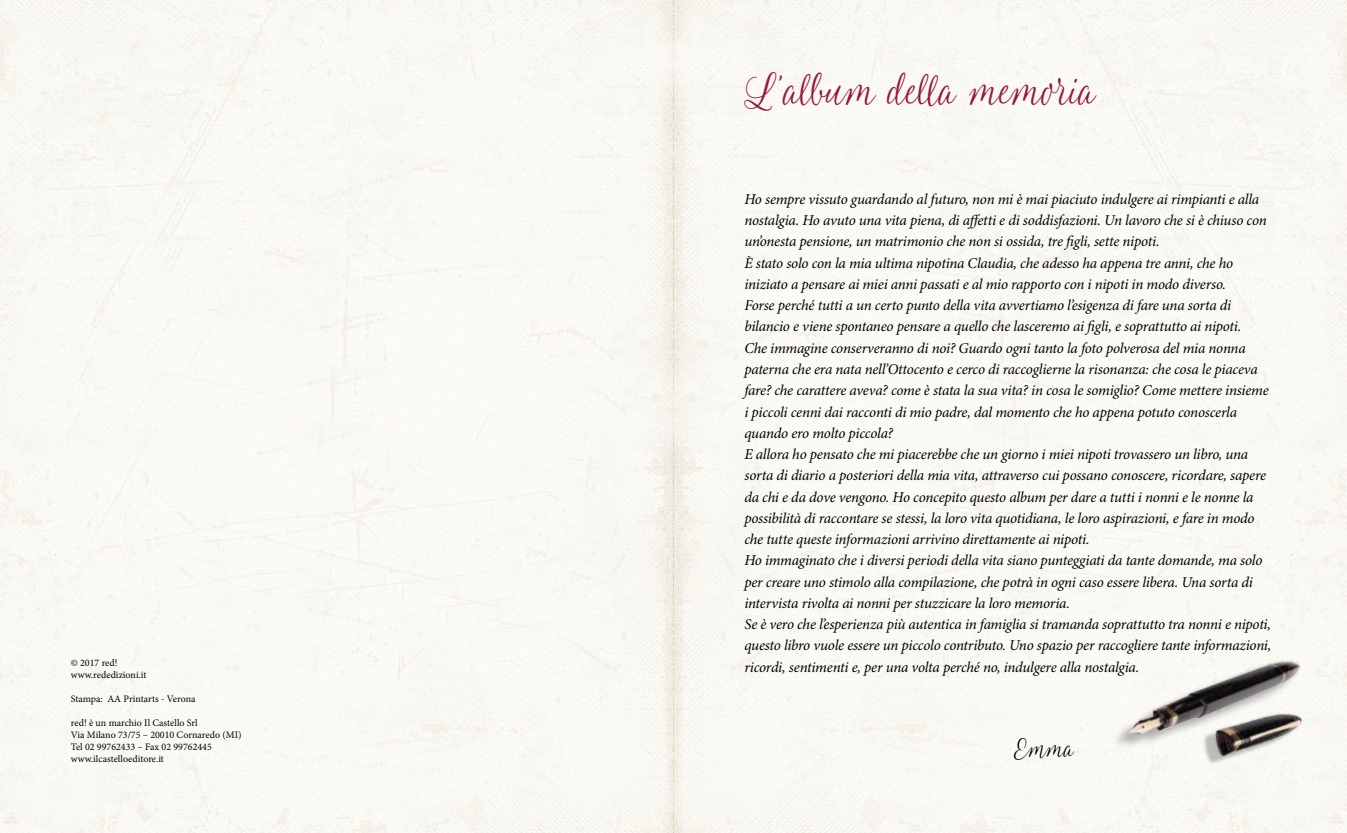
<style>
.page{position:relative;width:1347px;height:833px;background:#fff}
.page>*{position:absolute;margin:0;border:0;box-sizing:border-box;transform-origin:0 0}
.t1{font:45px "Blend Script";color:#96173e}
.t2{font:26.25px "Blend Script";color:#000}
.t3{font:italic 15px/21.2px "Minion Pro";letter-spacing:-.02em;color:#000}
.t4{font:10px/12px "Minion Pro";color:#000}
</style>
<div class="page">
<div style="left:1184px;top:679px;width:138px;height:118px;background:#faf8f3"></div>
<img style="left:1105px;top:637px;width:210px;height:122px">
<p class="t4" style="left:71px;top:657px;width:77px">© 2017 red! www.rededizioni.it</p>
<p class="t4" style="left:71px;top:693px;width:126px">Stampa: AA Printarts - Verona</p>
<p class="t4" style="left:71px;top:717px;width:172px">red! è un marchio Il Castello Srl<br>Via Milano 73/75 – 20010 Cornaredo (MI)<br>Tel 02 99762433 – Fax 02 99762445 www.ilcastelloeditore.it</p>
<h1 class="t1" style="left:744px;top:64px;width:353px">L’album della memoria</h1>
<p class="t3" style="left:744px;top:189px;width:528px">Ho sempre vissuto guardando al futuro, non mi è mai piaciuto indulgere ai rimpianti e alla nostalgia. Ho avuto una vita piena, di affetti e di soddisfazioni. Un lavoro che si è chiuso con un’onesta pensione, un matrimonio che non si ossida, tre figli, sette nipoti.<br>È stato solo con la mia ultima nipotina Claudia, che adesso ha appena tre anni, che ho iniziato a pensare ai miei anni passati e al mio rapporto con i nipoti in modo diverso.<br>Forse perché tutti a un certo punto della vita avvertiamo l’esigenza di fare una sorta di bilancio e viene spontaneo pensare a quello che lasceremo ai figli, e soprattutto ai nipoti.<br>Che immagine conserveranno di noi? Guardo ogni tanto la foto polverosa del mia nonna paterna che era nata nell’Ottocento e cerco di raccoglierne la risonanza: che cosa le piaceva fare? che carattere aveva? come è stata la sua vita? in cosa le somiglio? Come mettere insieme i piccoli cenni dai racconti di mio padre, dal momento che ho appena potuto conoscerla quando ero molto piccola?<br>E allora ho pensato che mi piacerebbe che un giorno i miei nipoti trovassero un libro, una sorta di diario a posteriori della mia vita, attraverso cui possano conoscere, ricordare, sapere da chi e da dove vengono. Ho concepito questo album per dare a tutti i nonni e le nonne la possibilità di raccontare se stessi, la loro vita quotidiana, le loro aspirazioni, e fare in modo che tutte queste informazioni arrivino direttamente ai nipoti.<br>Ho immaginato che i diversi periodi della vita siano punteggiati da tante domande, ma solo per creare uno stimolo alla compilazione, che potrà in ogni caso essere libera. Una sorta di intervista rivolta ai nonni per stuzzicare la loro memoria.<br>Se è vero che l’esperienza più autentica in famiglia si tramanda soprattutto tra nonni e nipoti, questo libro vuole essere un piccolo contributo. Uno spazio per raccogliere tante informazioni, ricordi, sentimenti e, per una volta perché no, indulgere alla nostalgia.</p>
<h2 class="t2" style="left:1014px;top:732px;width:61px">Emma</h2>
</div>
